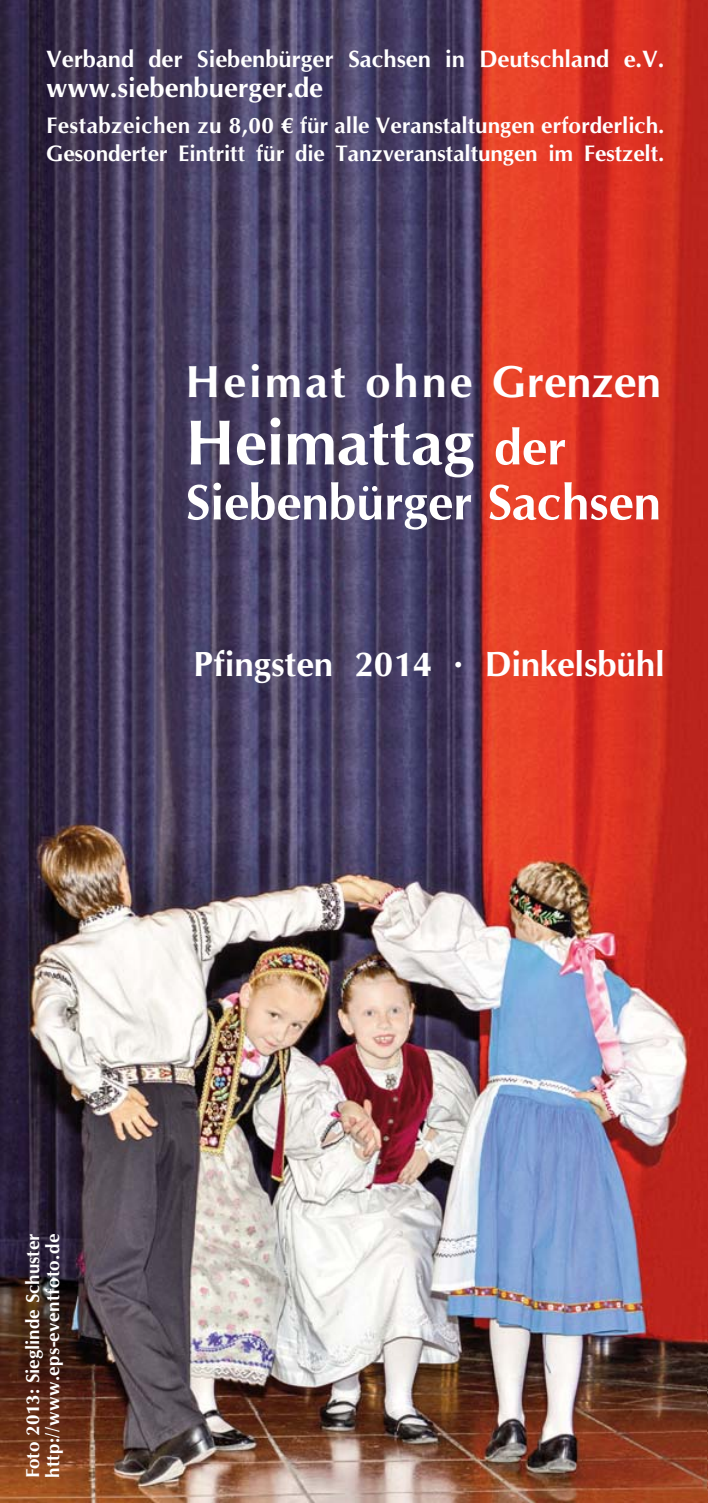
<style>
.page{position:relative;width:708px;height:1503px;background:#fff}
.page>*{position:absolute;margin:0;border:0;box-sizing:border-box;transform-origin:0 0}
.t1{font:700 63.75px "CG Omega";color:#fff}
.t2{font:700 50px "CG Omega";color:#fff}
.t3{font:700 45px "CG Omega";letter-spacing:.07em;color:#fff}
.t4{font:700 35px "CG Omega";color:#fff}
.t5{font:700 27.5px "CG Omega";color:#fff}
.t6{font:700 23.75px "CG Omega";color:#fff}
.t7{font:700 22.5px/27.5px "CG Omega";color:#fff}
.t8{font:700 18.75px/20px "CG Omega";color:#fff}
.s1{font-size:50px}
</style>
<div class="page">
<hr style="left:706px;top:0;width:2px;height:1379px;background:#bb241d">
<img style="left:0;top:0;width:706px;height:1502px">
<p class="t6" style="left:46px;top:50px;width:619px">Verband der Siebenbürger Sachsen in Deutschland e.V.</p>
<p class="t5" style="left:46px;top:77px;width:278px">www.siebenbuerger.de</p>
<p class="t7" style="left:46px;top:114px;width:620px">Festabzeichen zu 8,00 € für alle Veranstaltungen erforderlich.<br>Gesonderter Eintritt für die Tanzveranstaltungen im Festzelt.</p>
<h3 class="t3" style="left:185px;top:363px;width:477px">Heimat ohne Grenzen</h3>
<h1 class="t1" style="left:185px;top:417px;width:382px">Heimattag <span class="s1">der</span></h1>
<h2 class="t2" style="left:185px;top:482px;width:477px">Siebenbürger Sachsen</h2>
<h3 class="t4" style="left:193px;top:650px;width:473px">Pfingsten 2014 . Dinkelsbühl</h3>
<p class="t8" style="left:24px;top:1478px;width:246px;rotate:-90deg">Foto 2013: Sieglinde Schuster http://www.eps-eventfoto.de</p>
</div>
